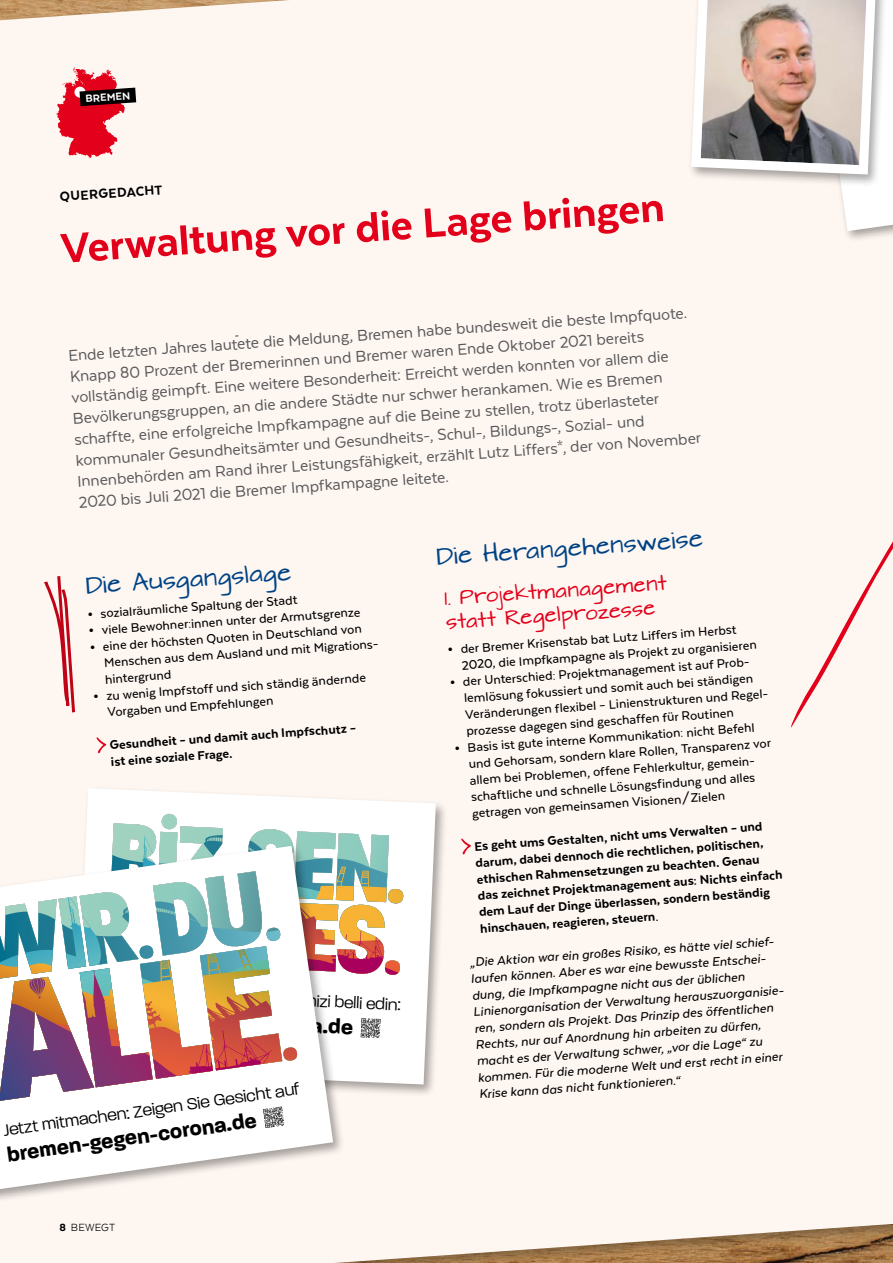
<style>
.page{position:relative;width:893px;height:1263px;background:#fef6f1}
.page>*{position:absolute;margin:0;border:0;box-sizing:border-box;transform-origin:0 0}
.t1{font:800 48px "Texta";color:#e2001a}
.t2{font:700 21.45px "Paralucent";color:#000}
.t3{font:21px "Architects Daughter";color:#004385}
.t4{font:18px/21px "Texta";color:#58585a}
.t5{font:18px/24px "Architects Daughter";color:#e2001a}
.t6{font:300 17.55px "Paralucent";color:#000}
.t7{font:800 15px "Texta";color:#000}
.t8{font:500 14.25px/16.5px "Texta";color:#000}
.t9{font:italic 500 14.25px/16.5px "Texta";color:#000}
.t10{font:800 14.25px/16.5px "Texta";color:#000}
.t11{font:12px "Texta Alt";letter-spacing:.01em;color:#000}
.t12{font:800 12px "Texta Alt";color:#fff}
.t13{font:300 8.25px "Paralucent";color:#000}
.s1{font-family:"Texta Alt";font-weight:900;font-size:21px}
.s2{font-weight:800}
.s3{font-weight:500}
</style>
<div class="page">
<svg style="left:57px;top:67px;width:79px;height:91px"></svg>
<svg style="left:96px;top:737px;width:10px;height:16px"></svg>
<svg style="left:461px;top:838px;width:10px;height:16px"></svg>
<div style="left:786px;top:479px;width:107px;height:257px;background:#fef6f1"></div>
<svg style="left:42px;top:573px;width:35px;height:224px"></svg>
<div style="left:72px;top:785px;width:376px;height:312px;background:#000;opacity:.35"></div>
<svg style="left:71px;top:783px;width:370px;height:306px"></svg>
<div style="left:807px;top:0;width:86px;height:244px;background:#000;opacity:.35"></div>
<div style="left:0;top:843px;width:345px;height:360px;background:#fef6f1"></div>
<svg style="left:0;top:814px;width:403px;height:273px"></svg>
<svg style="left:0;top:841px;width:338px;height:355px"></svg>
<svg style="left:687px;top:0;width:206px;height:236px"></svg>
<p class="t12" style="left:85px;top:92px;width:46px;rotate:-4deg">BREMEN</p>
<p class="t7" style="left:59px;top:189px;width:104px;rotate:-4deg">QUERGEDACHT</p>
<p class="t1" style="left:59px;top:224px;width:606px;rotate:-4deg">Verwaltung vor die Lage bringen</p>
<p class="t4" style="left:68px;top:345px;width:627px;rotate:-4deg">Ende letzten Jahres lautete die Meldung, Bremen habe bundesweit die beste Impfquote.<br>Knapp 80 Prozent der Bremerinnen und Bremer waren Ende Oktober 2021 bereits vollständig geimpft. Eine weitere Besonderheit: Erreicht werden konnten vor allem die Bevölkerungsgruppen, an die andere Städte nur schwer herankamen. Wie es Bremen schaffte, eine erfolgreiche Impfkampagne auf die Beine zu stellen, trotz überlasteter kommunaler Gesundheitsämter und Gesundheits-, Schul-, Bildungs-, Sozial- und Innenbehörden am Rand ihrer Leistungsfähigkeit, erzählt Lutz Liffers*, der von November 2020 bis Juli 2021 die Bremer Impfkampagne leitete.</p>
<p class="t3" style="left:85px;top:574px;width:207px;rotate:-4deg">Die Ausgangslage</p>
<p class="t8" style="left:87px;top:606px;width:212px;rotate:-4deg"><span class="s1">·</span> sozialräumliche Spaltung der Stadt</p>
<p class="t8" style="left:88px;top:622px;width:273px;rotate:-4deg"><span class="s1">·</span> viele Bewohner:innen unter der Armutsgrenze</p>
<p class="t8" style="left:102px;top:638px;width:278px;text-indent:-13px;rotate:-4deg"><span class="s1">·</span> eine der höchsten Quoten in Deutschland von<br>Menschen aus dem Ausland und mit Migrations-</p>
<p class="t8" style="left:105px;top:671px;width:68px;rotate:-4deg">hintergrund</p>
<p class="t8" style="left:106px;top:687px;width:262px;text-indent:-13px;rotate:-4deg"><span class="s1">·</span> zu wenig Impfstoff und sich ständig ändernde<br>Vorgaben und Empfehlungen</p>
<p class="t10" style="left:109px;top:737px;width:249px;rotate:-4deg">Gesundheit – und damit auch Impfschutz – ist eine soziale Frage.</p>
<p class="t6" style="left:2px;top:1120px;width:300px;rotate:-8deg">Jetzt mitmachen: Zeigen Sie Gesicht auf</p>
<p class="t2" style="left:5px;top:1142px;width:253px;rotate:-8deg">bremen-gegen-corona.de</p>
<p class="t13" style="left:117px;top:1137px;width:29px;rotate:2deg">Aşı olun</p>
<p class="t11" style="left:60px;top:1221px;width:57px"><span class="s2">8</span> BEWEGT</p>
<p class="t3" style="left:436px;top:545px;width:269px;rotate:-4deg">Die Herangehensweise</p>
<p class="t5" style="left:444px;top:587px;width:224px;rotate:-4deg">1. Projektmanagement statt Regelprozesse</p>
<p class="t8" style="left:460px;top:640px;width:297px;text-indent:-13px;rotate:-4deg"><span class="s1">·</span> der Bremer Krisenstab bat Lutz Liffers im Herbst<br>2020, die Impfkampagne als Projekt zu organisieren</p>
<p class="t8" style="left:462px;top:673px;width:307px;text-indent:-13px;rotate:-4deg"><span class="s1">·</span> der Unterschied: Projektmanagement ist auf Prob&shy;lemlösung fokussiert und somit auch bei ständigen Veränderungen flexibel – Linienstrukturen und Regel&shy;prozesse dagegen sind geschaffen für Routinen</p>
<p class="t8" style="left:467px;top:739px;width:304px;text-indent:-13px;rotate:-4deg"><span class="s1">·</span> Basis ist gute interne Kommunikation: nicht Befehl und Gehorsam, sondern klare Rollen, Transparenz vor allem bei Problemen, offene Fehlerkultur, gemein&shy;schaftliche und schnelle Lösungsfindung und alles getragen von gemeinsamen Visionen/Zielen</p>
<p class="t10" style="left:474px;top:838px;width:307px;rotate:-4deg">Es geht ums Gestalten, nicht ums Verwalten – und darum, dabei dennoch die rechtlichen, politischen, ethischen Rahmensetzungen zu beachten. Genau das zeichnet Projektmanagement aus: Nichts einfach dem Lauf der Dinge überlassen, sondern beständig hinschauen, reagieren, steuern<span class="s3">.</span></p>
<p class="t9" style="left:469px;top:954px;width:308px;rotate:-4deg">„Die Aktion war ein großes Risiko, es hätte viel schief-</p>
<p class="t9" style="left:470px;top:970px;width:314px;rotate:-4deg">laufen können. Aber es war eine bewusste Entschei&shy;dung, die Impfkampagne nicht aus der üblichen Linienorganisation der Verwaltung herauszuorganisie&shy;ren, sondern als Projekt. Das Prinzip des öffentlichen Rechts, nur auf Anordnung hin arbeiten zu dürfen, macht es der Verwaltung schwer, „vor die Lage“ zu kommen. Für die moderne Welt und erst recht in einer Krise kann das nicht funktionieren.“</p>
</div>
